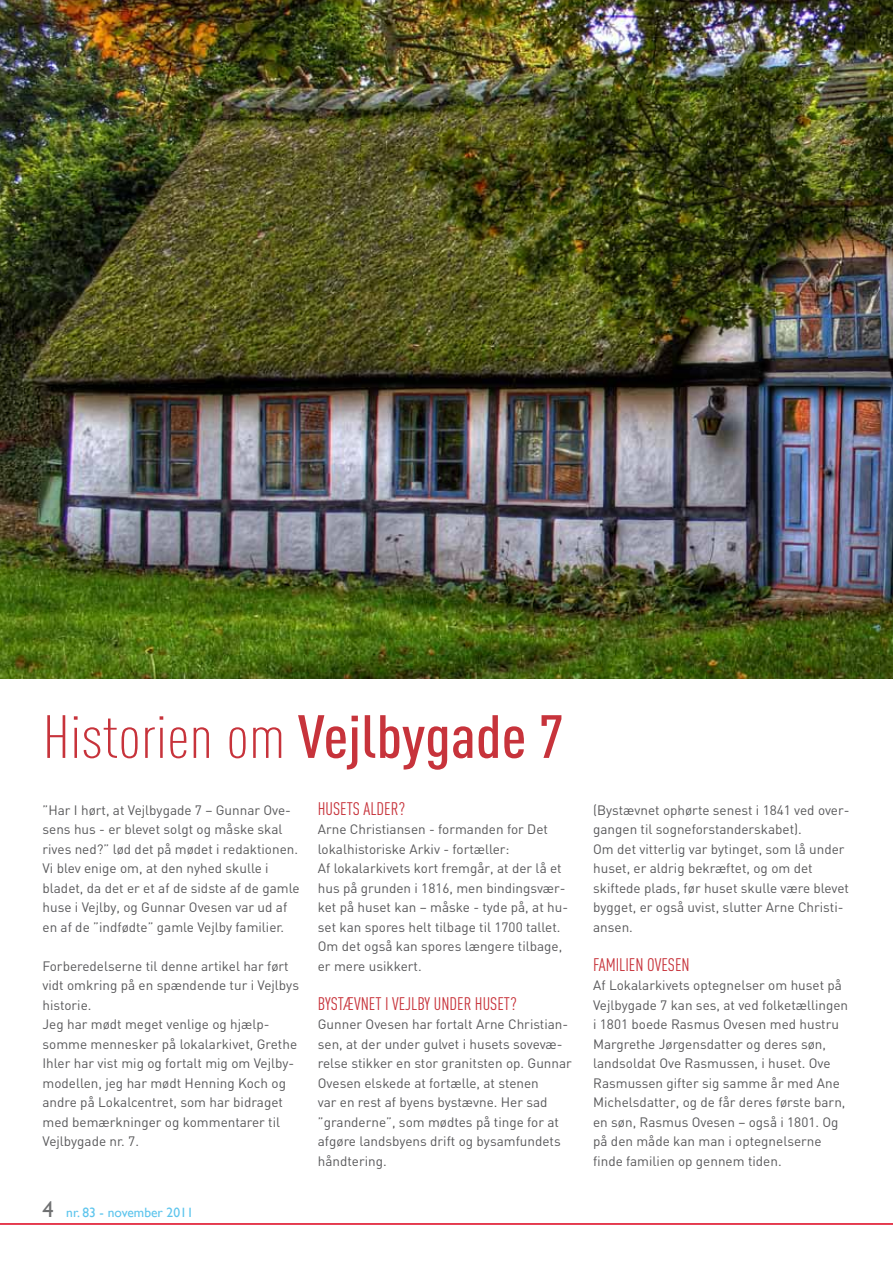
<style>
.page{position:relative;width:893px;height:1263px;background:#fff}
.page>*{position:absolute;margin:0;border:0;box-sizing:border-box;transform-origin:0 0}
.t1{font:300 60px "DIN Cond";color:#c7333b;scale:1.11 1}
.t2{font:18px "DIN Cond";color:#c7333b}
.t3{font:13.5px/19.5px "DIN";color:#58585a}
.t4{font:13.5px "Gill Sans";color:#5ec5ed}
.s1{font-weight:500}
.s2{font-size:22.5px;color:#707172}
</style>
<div class="page">
<hr style="left:0;top:1223px;width:893px;height:2px;background:#de001b">
<img style="left:0;top:0;width:893px;height:678px">
<h1 class="t1" style="left:43px;top:702px;width:471px">Historien om <span class="s1">Vejlbygade 7</span></h1>
<p class="t3" style="left:43px;top:800px;width:258px">”Har I hørt, at Vejlbygade 7 – Gunnar Ove&shy;sens hus - er blevet solgt og måske skal rives ned?” lød det på mødet i redaktionen.<br>Vi blev enige om, at den nyhed skulle i bladet, da det er et af de sidste af de gamle huse i Vejlby, og Gunnar Ovesen var ud af en af de ”indfødte” gamle Vejlby familier.</p>
<p class="t3" style="left:43px;top:956px;width:258px">Forberedelserne til denne artikel har ført vidt omkring på en spændende tur i Vejlbys historie.<br>Jeg har mødt meget venlige og hjælp&shy;somme mennesker på lokalarkivet, Grethe Ihler har vist mig og fortalt mig om Vejlby&shy;modellen, jeg har mødt Henning Koch og andre på Lokalcentret, som har bidraget med bemærkninger og kommentarer til Vejlbygade nr. 7.</p>
<p class="t4" style="left:43px;top:1204px;width:153px"><span class="s2">4</span> nr. 83 - november 2011</p>
<h2 class="t2" style="left:318px;top:798px;width:89px">HUSETS ALDER?</h2>
<p class="t3" style="left:318px;top:820px;width:252px">Arne Christiansen - formanden for Det lokalhistoriske Arkiv - fortæller:<br>Af lokalarkivets kort fremgår, at der lå et hus på grunden i 1816, men bindingsvær&shy;ket på huset kan – måske - tyde på, at hu&shy;set kan spores helt tilbage til 1700 tallet.<br>Om det også kan spores længere tilbage, er mere usikkert.</p>
<h2 class="t2" style="left:318px;top:993px;width:200px">BYSTÆVNET I VEJLBY UNDER HUSET?</h2>
<p class="t3" style="left:318px;top:1015px;width:256px">Gunner Ovesen har fortalt Arne Christian&shy;sen, at der under gulvet i husets sovevæ&shy;relse stikker en stor granitsten op. Gunnar Ovesen elskede at fortælle, at stenen<br>var en rest af byens bystævne. Her sad ”granderne”, som mødtes på tinge for at afgøre landsbyens drift og bysamfundets håndtering.</p>
<p class="t3" style="left:593px;top:800px;width:258px">(Bystævnet ophørte senest i 1841 ved over&shy;gangen til sogneforstanderskabet).<br>Om det vitterlig var bytinget, som lå under huset, er aldrig bekræftet, og om det skiftede plads, før huset skulle være blevet bygget, er også uvist, slutter Arne Christi&shy;ansen.</p>
<h2 class="t2" style="left:593px;top:954px;width:98px">FAMILIEN OVESEN</h2>
<p class="t3" style="left:593px;top:976px;width:257px">Af Lokalarkivets optegnelser om huset på Vejlbygade 7 kan ses, at ved folketællingen i 1801 boede Rasmus Ovesen med hustru Margrethe Jørgensdatter og deres søn, landsoldat Ove Rasmussen, i huset. Ove Rasmussen gifter sig samme år med Ane Michelsdatter, og de får deres første barn, en søn, Rasmus Ovesen – også i 1801. Og på den måde kan man i optegnelserne finde familien op gennem tiden.</p>
</div>
